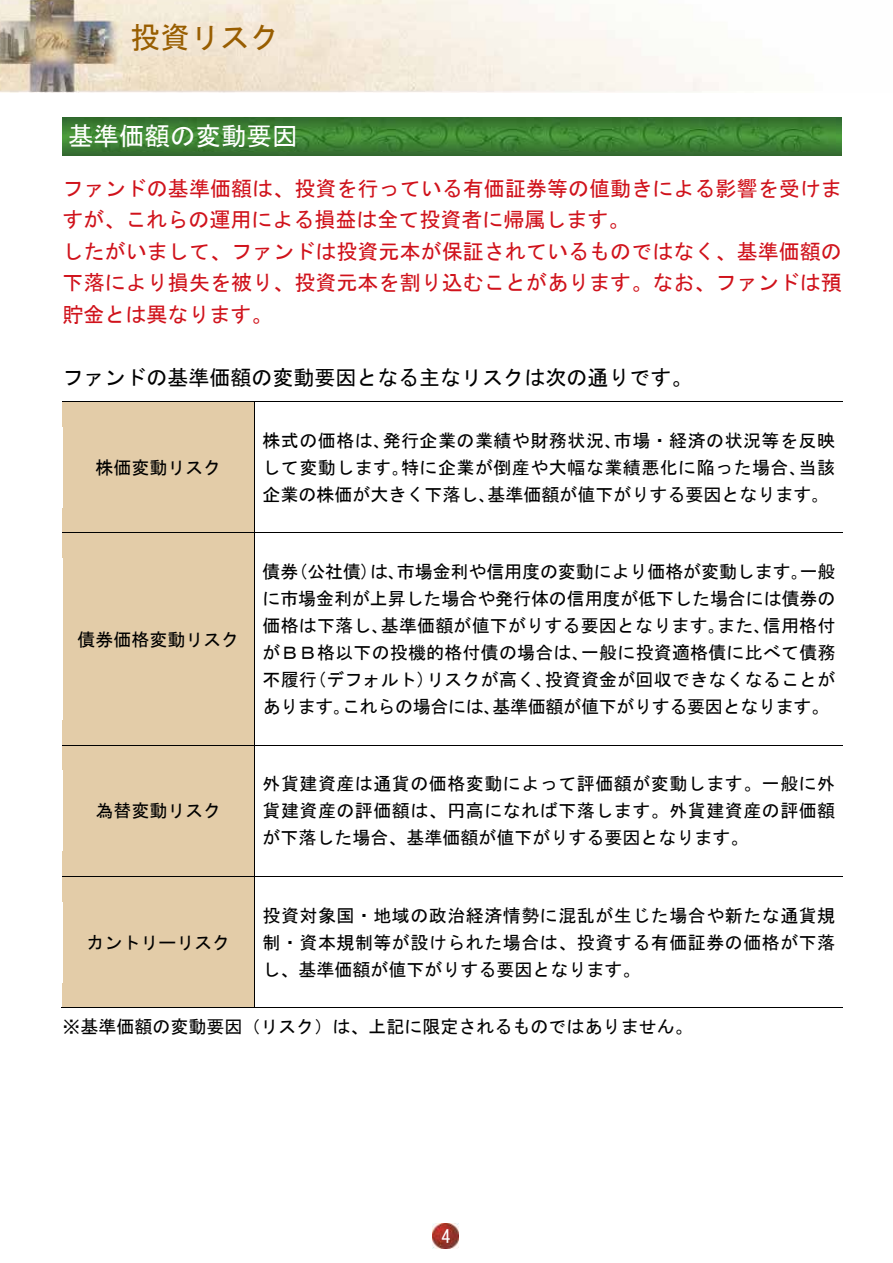
<style>
.page{position:relative;width:893px;height:1263px;background:#fff}
.page>*{position:absolute;margin:0;border:0;box-sizing:border-box;transform-origin:0 0}
.t1{font:30px "MS Gothic";color:#985d00}
.t2{font:25.5px "MS Gothic";color:#fff}
.t3{font:21px/31.5px "MS Gothic";letter-spacing:.005em;color:#d0121b}
.t4{font:21px "MS Gothic";color:#000}
.t5{font:18px/27px "MS Gothic";color:#000;text-align:justify}
.t6{font:18px "MS Gothic";color:#fff}
</style>
<div class="page">
<div style="left:63px;top:402px;width:191px;height:131px;background:#e3cca8"></div>
<div style="left:63px;top:533px;width:191px;height:212px;background:#e3cca8"></div>
<div style="left:63px;top:745px;width:191px;height:131px;background:#e3cca8"></div>
<div style="left:63px;top:877px;width:191px;height:130px;background:#e3cca8"></div>
<img style="left:0;top:0;width:719px;height:93px">
<img style="left:433px;top:1223px;width:26px;height:26px">
<hr style="left:63px;top:401px;width:191px;height:1px;background:#000">
<svg style="left:254px;top:401px;width:1px;height:26px"></svg>
<hr style="left:255px;top:401px;width:588px;height:1px;background:#000">
<hr style="left:254px;top:427px;width:1px;height:106px;background:#000">
<hr style="left:63px;top:533px;width:191px;height:1px;background:#000">
<svg style="left:254px;top:533px;width:1px;height:25px"></svg>
<hr style="left:255px;top:533px;width:588px;height:1px;background:#000">
<hr style="left:254px;top:558px;width:1px;height:187px;background:#000">
<hr style="left:63px;top:745px;width:191px;height:1px;background:#000">
<svg style="left:254px;top:745px;width:1px;height:25px"></svg>
<hr style="left:255px;top:745px;width:588px;height:1px;background:#000">
<hr style="left:254px;top:770px;width:1px;height:106px;background:#000">
<hr style="left:63px;top:876px;width:191px;height:1px;background:#000">
<svg style="left:254px;top:876px;width:1px;height:25px"></svg>
<hr style="left:255px;top:876px;width:588px;height:1px;background:#000">
<hr style="left:62px;top:1007px;width:192px;height:1px;background:#000">
<hr style="left:254px;top:901px;width:1px;height:107px;background:#000">
<hr style="left:255px;top:1007px;width:588px;height:1px;background:#000">
<img style="left:63px;top:117px;width:778px;height:38px">
<img style="left:68px;top:119px;width:768px;height:32px">
<h1 class="t1" style="left:130px;top:22px;width:152px">投資リスク</h1>
<h2 class="t2" style="left:68px;top:123px;width:231px">基準価額の変動要因</h2>
<p class="t3" style="left:63px;top:173px;width:781px">ファンドの基準価額は、投資を行っている有価証券等の値動きによる影響を受けますが、これらの運用による損益は全て投資者に帰属します。<br>したがいまして、ファンドは投資元本が保証されているものではなく、基準価額の下落により損失を被り、投資元本を割り込むことがあります。なお、ファンドは預貯金とは異なります。</p>
<p class="t4" style="left:63px;top:367px;width:631px">ファンドの基準価額の変動要因となる主なリスクは次の通りです。</p>
<p class="t5" style="left:95px;top:454px;width:128px">株価変動リスク</p>
<p class="t5" style="left:77px;top:625px;width:164px">債券価格変動リスク</p>
<p class="t5" style="left:95px;top:797px;width:128px">為替変動リスク</p>
<p class="t5" style="left:86px;top:928px;width:146px">カントリーリスク</p>
<p class="t5" style="left:262px;top:427px;width:574px">株式の価格は､発行企業の業績や財務状況､市場・経済の状況等を反映して変動します｡特に企業が倒産や大幅な業績悪化に陥った場合､当該企業の株価が大きく下落し､基準価額が値下がりする要因となります。</p>
<p class="t5" style="left:262px;top:558px;width:575px">債券(公社債は) ､市場金利や信用度の変動により価格が変動します｡一般に市場金利が上昇した場合や発行体の信用度が低下した場合には債券の価格は下落し､基準価額が値下がりする要因となります｡また､信用格付がＢＢ格以下の投機的格付債の場合は､一般に投資適格債に比べて債務不履行(デフォルト)リスクが高く､投資資金が回収できなくなることがあります｡これらの場合には､基準価額が値下がりする要因となります。</p>
<p class="t5" style="left:262px;top:770px;width:574px">外貨建資産は通貨の価格変動によって評価額が変動します。一般に外貨建資産の評価額は、円高になれば下落します。外貨建資産の評価額が下落した場合、基準価額が値下がりする要因となります。</p>
<p class="t5" style="left:262px;top:901px;width:574px">投資対象国・地域の政治経済情勢に混乱が生じた場合や新たな通貨規制・資本規制等が設けられた場合は、投資する有価証券の価格が下落し、基準価額が値下がりする要因となります。</p>
<p class="t5" style="left:63px;top:1012px;width:632px">※基準価額の変動要因（リスク）は、上記に限定されるものではありません。</p>
<p class="t6" style="left:442px;top:1228px;width:11px">4</p>
</div>
